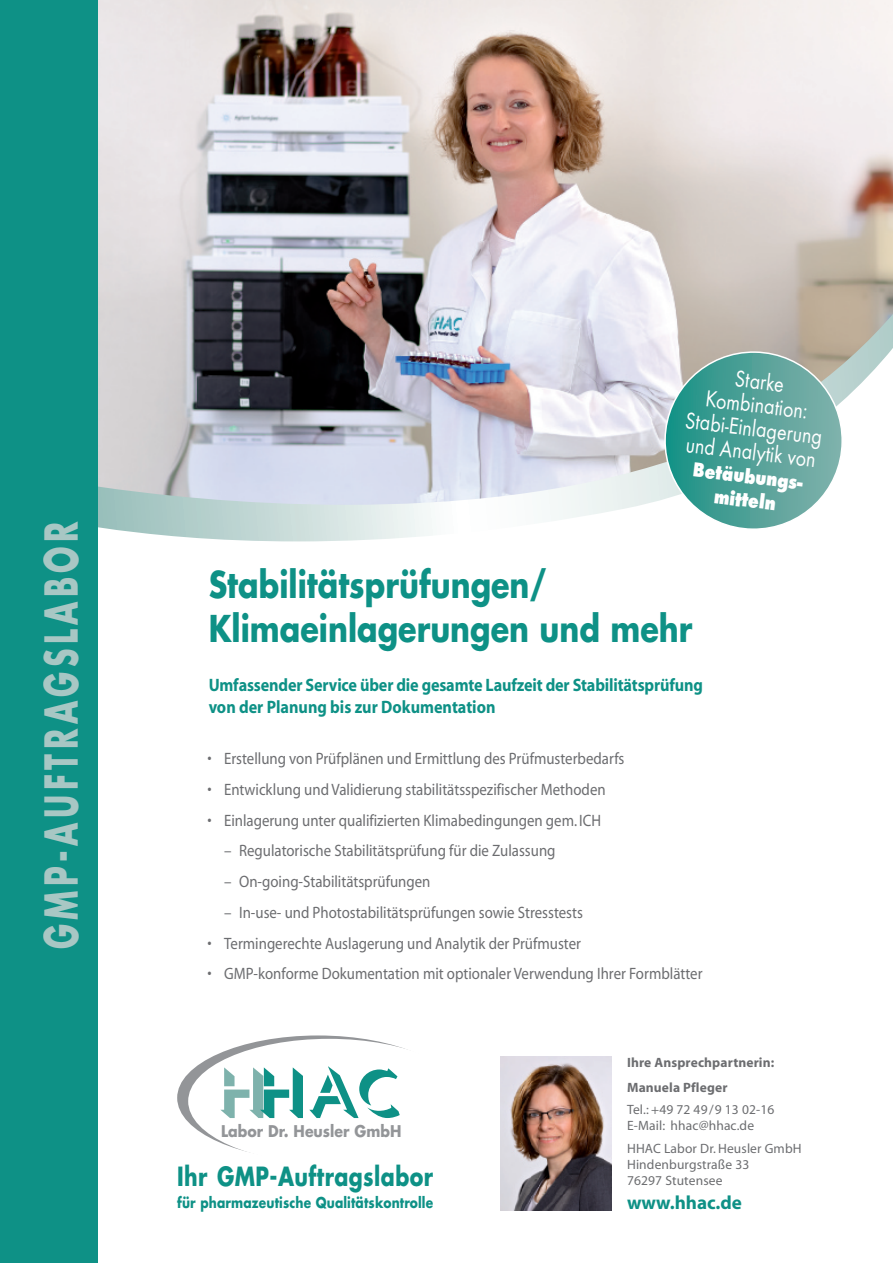
<style>
.page{position:relative;width:893px;height:1263px;background:#fff}
.page>*{position:absolute;margin:0;border:0;box-sizing:border-box;transform-origin:0 0}
.t1{font:700 44.25px "Futura";letter-spacing:.15em;color:#a8c7c4;scale:.67 1}
.t2{font:700 36px/43.3px "Futura";color:#0e9186;scale:.84 1}
.t3{font:700 25.8px "Futura";letter-spacing:.02em;color:#0e9186;scale:.8 1}
.t4{font:24px/23.7px "Futura T";color:#fff;text-align:center;scale:.84 1}
.t5{font:800 21px/23.7px "Futura T";color:#fff;text-align:center;scale:.84 1}
.t6{font:700 19.05px "Myriad";color:#0e9186}
.t7{font:700 18px/21.8px "Myriad";letter-spacing:-.01em;color:#0e9186;scale:.9 1}
.t8{font:16.5px "Myriad";color:#6c6d70;scale:.9 1}
.t9{font:700 15.75px "Futura";color:#939598;scale:.9 1}
.t10{font:700 14.55px "Futura";letter-spacing:.01em;color:#0e9186;scale:.84 1}
.t11{font:13.5px/16.2px "Myriad";letter-spacing:.01em;color:#6c6d70}
.t12{font:700 13.5px/24.8px "Myriad";letter-spacing:.01em;color:#6c6d70}
</style>
<div class="page">
<img style="left:98px;top:0;width:795px;height:299px">
<svg style="left:98px;top:299px;width:795px;height:242px"></svg>
<div style="left:0;top:0;width:98px;height:1263px;background:#0e9186"></div>
<svg style="left:177px;top:1035px;width:282px;height:125px;background:#9d9fa2"></svg>
<div style="left:188px;top:1039px;width:282px;height:124px;background:#fff;border-radius:50%"></div>
<svg style="left:220px;top:1066px;width:180px;height:52px"></svg>
<img style="left:500px;top:1056px;width:111px;height:154px">
<svg style="left:663px;top:350px;width:182px;height:181px;background:#77b2ab"></svg>
<h1 class="t1" style="left:32px;top:949px;width:641px;rotate:-90deg">GMP-AUFTRAGSLABOR</h1>
<h3 class="t4" style="left:693px;top:361px;width:166px;rotate:7deg">Starke<br>Kombination:<br>Stabi-Einlagerung und Analytik von</h3>
<p class="t5" style="left:694px;top:457px;width:139px;rotate:7deg">Betäubungs&shy;mitteln</p>
<h2 class="t2" style="left:209px;top:562px;width:577px">Stabilitätsprüfungen/<br>Klimaeinlagerungen und mehr</h2>
<p class="t7" style="left:209px;top:675px;width:550px">Umfassender Service über die gesamte Laufzeit der Stabilitätsprüfung von der Planung bis zur Dokumentation</p>
<p class="t8" style="left:208px;top:750px;width:465px">• Erstellung von Prüfplänen und Ermittlung des Prüfmusterbedarfs</p>
<p class="t8" style="left:208px;top:781px;width:444px">• Entwicklung und Validierung stabilitätsspezifischer Methoden</p>
<p class="t8" style="left:208px;top:812px;width:439px">• Einlagerung unter qualifizierten Klimabedingungen gem. ICH</p>
<p class="t8" style="left:224px;top:842px;width:370px">– Regulatorische Stabilitätsprüfung für die Zulassung</p>
<p class="t8" style="left:224px;top:873px;width:231px">– On-going-Stabilitätsprüfungen</p>
<p class="t8" style="left:224px;top:904px;width:400px">– In-use- und Photostabilitätsprüfungen sowie Stresstests</p>
<p class="t8" style="left:208px;top:935px;width:416px">• Termingerechte Auslagerung und Analytik der Prüfmuster</p>
<p class="t8" style="left:208px;top:965px;width:551px">• GMP-konforme Dokumentation mit optionaler Verwendung Ihrer Formblätter</p>
<p class="t12" style="left:627px;top:1050px;width:149px">Ihre Ansprechpartnerin:<br>Manuela Pfleger</p>
<p class="t11" style="left:627px;top:1102px;width:149px">Tel.: +49 72 49 / 9 13 02-16<br>E-Mail: hhac@hhac.de</p>
<p class="t11" style="left:627px;top:1141px;width:176px">HHAC Labor Dr. Heusler GmbH<br>Hindenburgstraße 33<br>76297 Stutensee</p>
<p class="t9" style="left:221px;top:1121px;width:202px">Labor Dr. Heusler GmbH</p>
<h3 class="t3" style="left:177px;top:1159px;width:322px">Ihr GMP-Auftragslabor</h3>
<p class="t10" style="left:177px;top:1193px;width:306px">für pharmazeutische Qualitätskontrolle</p>
<p class="t6" style="left:627px;top:1193px;width:116px">www.hhac.de</p>
</div>
